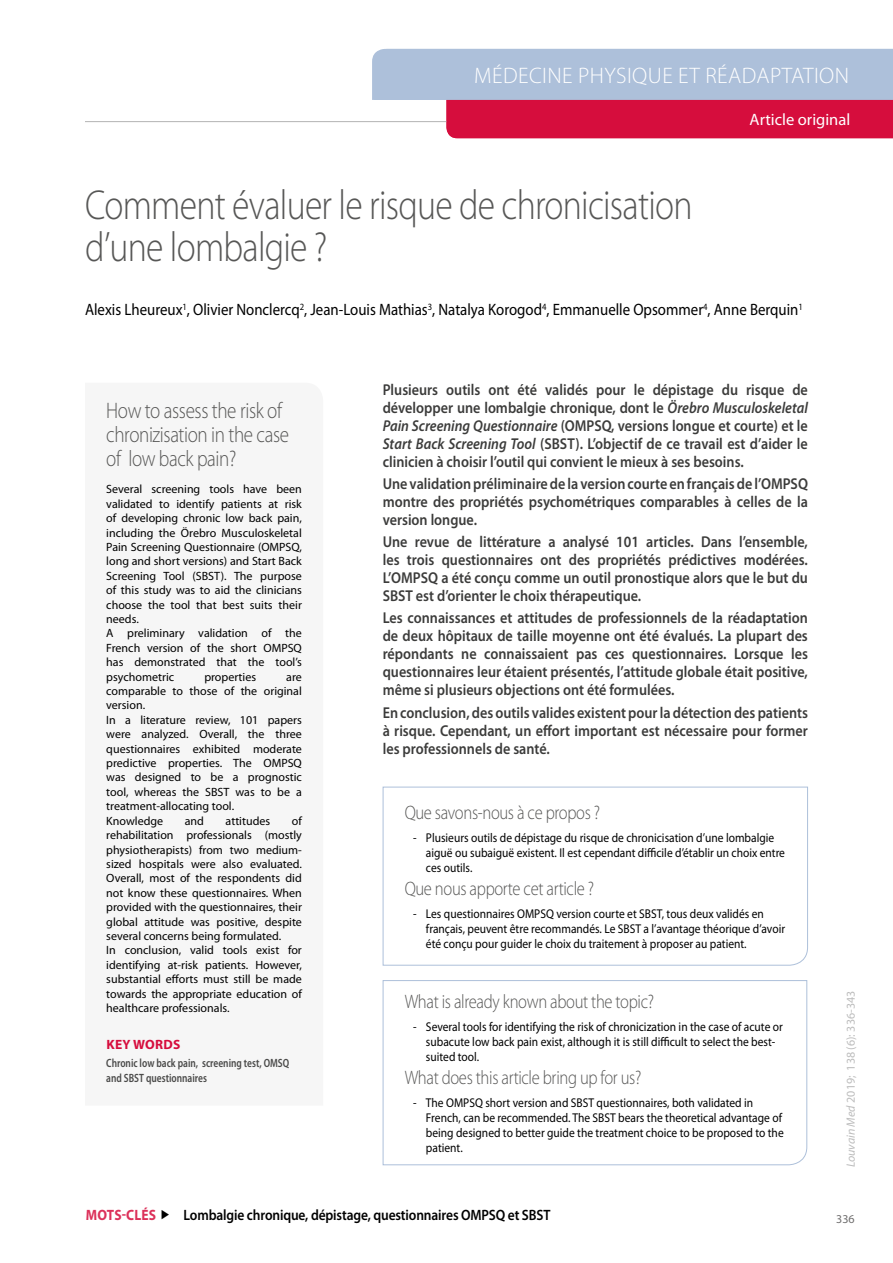
<style>
.page{position:relative;width:893px;height:1263px;background:#fff}
.page>*{position:absolute;margin:0;border:0;box-sizing:border-box;transform-origin:0 0}
.t1{font:300 42px/42px "Myriad Pro";letter-spacing:-.02em;color:#575756;scale:.85 1}
.t2{font:300 22.5px/24px "Myriad Pro";letter-spacing:-.02em;color:#575756;scale:.85 1}
.t3{font:300 22.5px "Myriad Pro";letter-spacing:.02em;color:#fff}
.t4{font:300 19.5px "Myriad Pro";letter-spacing:-.02em;color:#575756;scale:.85 1}
.t5{font:16.5px "Myriad Pro";color:#000;scale:.9 1}
.t6{font:16.5px "Myriad Pro";color:#fff}
.t7{font:600 15.75px/18px "Myriad Pro";color:#3c3c3b;text-align:justify;scale:.9 1}
.t8{font:600 15px "Myriad Pro";letter-spacing:-.01em;color:#000;scale:.9 1}
.t9{font:700 15px "Myriad Pro";letter-spacing:.01em;color:#dc315a;scale:.9 1}
.t10{font:700 13.5px "Myriad Pro";letter-spacing:.02em;color:#d60d3d}
.t11{font:12.75px/15px "Myriad Pro";color:#000;scale:.9 1}
.t12{font:12px/14.4px "Myriad Pro";color:#000}
.t13{font:600 semi-condensed 12px/14.4px "Myriad Pro";color:#4a4a49;scale:.85 1}
.t14{font:12px "Myriad Pro";color:#bcbcbc}
.t15{font:12px "Myriad Pro";color:#706f6f}
.s1{font-style:italic}
</style>
<div class="page">
<hr style="left:85px;top:121px;width:808px;height:1px;background:#bcbcbc">
<svg style="left:372px;top:49px;width:521px;height:89px;background:#c082a2"></svg>
<svg style="left:382px;top:786px;width:426px;height:180px"></svg>
<svg style="left:382px;top:980px;width:425px;height:185px"></svg>
<h2 class="t3" style="left:474px;top:63px;width:376px">MÉDECINE PHYSIQUE ET RÉADAPTATION</h2>
<h3 class="t6" style="left:750px;top:111px;width:102px">Article original</h3>
<h1 class="t1" style="left:85px;top:184px;width:716px">Comment évaluer le risque de chronicisation d’une lombalgie ?</h1>
<h3 class="t5" style="left:85px;top:301px;width:799px">Alexis Lheureux<sup>1</sup>, Olivier Nonclercq<sup>2</sup>, Jean-Louis Mathias<sup>3</sup>, Natalya Korogod<sup>4</sup>, Emmanuelle Opsommer<sup>4</sup>, Anne Berquin<sup>1</sup></h3>
<h2 class="t2" style="left:106px;top:399px;width:217px">How to assess the risk of chronizisation in the case of low back pain?</h2>
<p class="t12" style="left:106px;top:482px;width:197px">Several screening tools have been validated to identify patients at risk of developing chronic low back pain, including the Örebro Musculoskeletal<br>Pain Screening Questionnaire (OMPSQ, long and short versions) and Start Back<br>Screening Tool (SBST). The purpose of this study was to aid the clinicians choose the tool that best suits their needs.<br>A preliminary validation of the<br>French version of the short OMPSQ has demonstrated that the tool’s psychometric</p>
<p class="t12" style="left:204px;top:670px;width:53px">properties</p>
<p class="t12" style="left:106px;top:670px;width:197px;text-indent:180px">are comparable to those of the original version.<br>In a literature review, 101 papers were analyzed. Overall, the three questionnaires exhibited moderate predictive properties. The OMPSQ was designed to be a prognostic tool, whereas the SBST was to be a treatment-allocating tool.<br>Knowledge</p>
<p class="t12" style="left:106px;top:814px;width:197px;text-indent:185px">of rehabilitation professionals (mostly physiotherapists) from two medium&shy;sized hospitals were also evaluated.<br>Overall, most of the respondents did not know these questionnaires. When provided with the questionnaires, their global attitude was positive, despite several concerns being formulated.<br>In conclusion, valid tools exist for identifying at-risk patients. However, substantial efforts must still be made towards the appropriate education of healthcare professionals.</p>
<p class="t10" style="left:106px;top:1036px;width:76px">KEY WORDS</p>
<p class="t13" style="left:106px;top:1056px;width:217px">Chronic low back pain, screening test, OMSQ and SBST questionnaires</p>
<p class="t12" style="left:185px;top:814px;width:21px">and</p>
<p class="t12" style="left:226px;top:814px;width:46px">attitudes</p>
<p class="t7" style="left:383px;top:380px;width:474px">Plusieurs outils ont été validés pour le dépistage du risque de développer une lombalgie chronique, dont le <span class="s1">Örebro Musculoskeletal Pain Screening Questionnaire</span> (OMPSQ, versions longue et courte) et le <span class="s1">Start Back Screening Tool</span> (SBST). L’objectif de ce travail est d’aider le clinicien à choisir l’outil qui convient le mieux à ses besoins.</p>
<h3 class="t7" style="left:383px;top:475px;width:474px">Une validation préliminaire de la version courte en français de l’OMPSQ montre des propriétés psychométriques comparables à celles de la version longue.</h3>
<p class="t7" style="left:383px;top:533px;width:474px">Une revue de littérature a analysé 101 articles. Dans l’ensemble, les trois questionnaires ont des propriétés prédictives modérées.<br>L’OMPSQ a été conçu comme un outil pronostique alors que le but du SBST est d’orienter le choix thérapeutique.</p>
<p class="t7" style="left:383px;top:609px;width:474px">Les connaissances et attitudes de professionnels de la réadaptation de deux hôpitaux de taille moyenne ont été évalués. La plupart des répondants ne connaissaient pas ces questionnaires. Lorsque les questionnaires leur étaient présentés, l’attitude globale était positive, même si plusieurs objections ont été formulées.</p>
<h3 class="t7" style="left:383px;top:704px;width:474px">En conclusion, des outils valides existent pour la détection des patients à risque. Cependant, un effort important est nécessaire pour former les professionnels de santé.</h3>
<h3 class="t4" style="left:405px;top:801px;width:231px">Que savons-nous à ce propos ?</h3>
<p class="t11" style="left:426px;top:831px;width:400px;text-indent:-13px">- Plusieurs outils de dépistage du risque de chronicisation d’une lombalgie aiguë ou subaiguë existent. Il est cependant difficile d’établir un choix entre ces outils.</p>
<h3 class="t4" style="left:405px;top:877px;width:224px">Que nous apporte cet article ?</h3>
<p class="t11" style="left:426px;top:907px;width:400px;text-indent:-13px">- Les questionnaires OMPSQ version courte et SBST, tous deux validés en français, peuvent être recommandés. Le SBST a l’avantage théorique d’avoir été conçu pour guider le choix du traitement à proposer au patient.</p>
<h3 class="t4" style="left:405px;top:990px;width:295px">What is already known about the topic?</h3>
<p class="t11" style="left:426px;top:1020px;width:398px;text-indent:-13px">- Several tools for identifying the risk of chronicization in the case of acute or subacute low back pain exist, although it is still difficult to select the best&shy;suited tool.</p>
<h3 class="t4" style="left:405px;top:1066px;width:280px">What does this article bring up for us?</h3>
<p class="t11" style="left:426px;top:1096px;width:399px;text-indent:-13px">- The OMPSQ short version and SBST questionnaires, both validated in French, can be recommended. The SBST bears the theoretical advantage of being designed to better guide the treatment choice to be proposed to the patient.</p>
<p class="t9" style="left:86px;top:1207px;width:79px">MOTS-CLÉS</p>
<p class="t8" style="left:184px;top:1207px;width:409px">Lombalgie chronique, dépistage, questionnaires OMPSQ et SBST</p>
<p class="t14" style="left:844px;top:1167px;width:178px;rotate:-90deg"><span class="s1">Louvain Med</span> 2019; 138 (6): 336-343</p>
<p class="t15" style="left:836px;top:1212px;width:20px">336</p>
</div>
